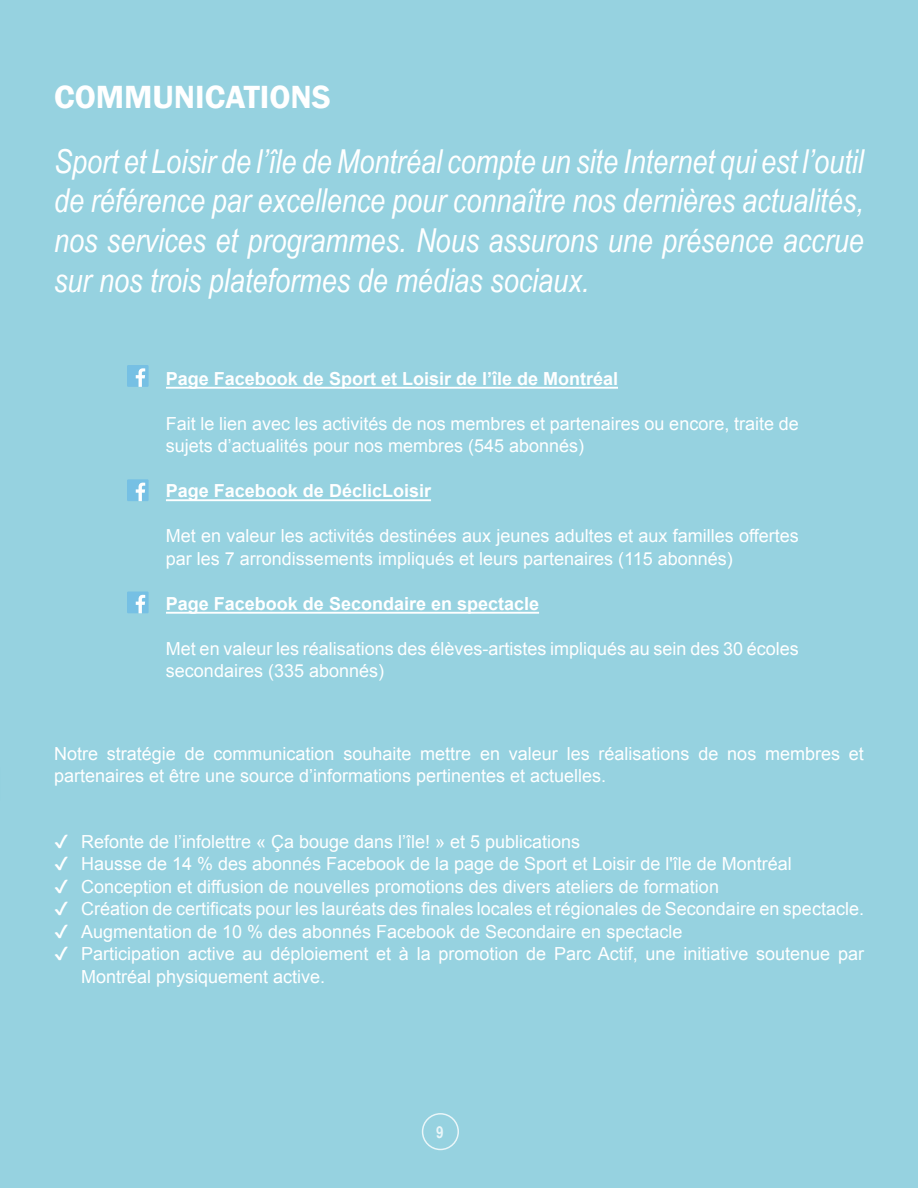
<style>
.page{position:relative;width:918px;height:1188px;background:#91d0df}
.page>*{position:absolute;margin:0;border:0;box-sizing:border-box;transform-origin:0 0}
.t1{font:italic 33px/39.6px "Arial Narrow";color:#fff;text-align:justify}
.t2{font:600 33px "Franklin Gothic";color:#fff}
.t3{font:18px/22.5px "Arial";color:#fff}
.t4{font:700 18px "Arial";color:#fff}
.t5{font:700 16.5px "Arial Narrow";color:#fff}
</style>
<div class="page">
<hr style="left:166px;top:387px;width:452px;height:2px;background:#fff">
<hr style="left:166px;top:499px;width:265px;height:2px;background:#fff">
<hr style="left:166px;top:612px;width:373px;height:2px;background:#fff">
<div style="left:127px;top:365px;width:22px;height:22px;background:#76c0e4"></div>
<svg style="left:136px;top:368px;width:9px;height:19px"></svg>
<div style="left:127px;top:479px;width:22px;height:22px;background:#76c0e4"></div>
<svg style="left:136px;top:483px;width:9px;height:18px"></svg>
<div style="left:127px;top:592px;width:22px;height:21px;background:#76c0e4"></div>
<svg style="left:136px;top:595px;width:9px;height:18px"></svg>
<div style="left:422px;top:1113px;width:37px;height:37px;border:2px solid #fff;border-radius:50%"></div>
<h1 class="t2" style="left:54px;top:77px;width:279px">COMMUNICATIONS</h1>
<p class="t1" style="left:54px;top:141px;width:811px">Sport et Loisir de l’île de Montréal compte un site Internet qui est l’outil de référence par excellence pour connaître nos dernières actualités, nos services et programmes. Nous assurons une présence accrue sur nos trois plateformes de médias sociaux.</p>
<p class="t4" style="left:166px;top:366px;width:454px">Page Facebook de Sport et Loisir de l’île de Montréal</p>
<p class="t3" style="left:166px;top:412px;width:634px">Fait le lien avec les activités de nos membres et partenaires ou encore, traite de sujets d’actualités pour nos membres (545 abonnés)</p>
<p class="t4" style="left:166px;top:479px;width:267px">Page Facebook de DéclicLoisir</p>
<p class="t3" style="left:166px;top:525px;width:634px">Met en valeur les activités destinées aux jeunes adultes et aux familles offertes par les 7 arrondissements impliqués et leurs partenaires (115 abonnés)</p>
<p class="t4" style="left:166px;top:591px;width:375px">Page Facebook de Secondaire en spectacle</p>
<p class="t3" style="left:166px;top:637px;width:634px">Met en valeur les réalisations des élèves-artistes impliqués au sein des 30 écoles secondaires (335 abonnés)</p>
<p class="t3" style="left:54px;top:743px;width:811px;line-height:21.6px">Notre stratégie de communication souhaite mettre en valeur les réalisations de nos membres et partenaires et être une source d’informations pertinentes et actuelles.</p>
<p class="t3" style="left:54px;top:830px;width:528px">✔ Refonte de l’infolettre « Ça bouge dans l’île! » et 5 publications</p>
<p class="t3" style="left:54px;top:853px;width:739px">✔ Hausse de 14 % des abonnés Facebook de la page de Sport et Loisir de l'île de Montréal</p>
<p class="t3" style="left:54px;top:875px;width:666px">✔ Conception et diffusion de nouvelles promotions des divers ateliers de formation</p>
<p class="t3" style="left:54px;top:898px;width:811px">✔ Création de certificats pour les lauréats des finales locales et régionales de Secondaire en spectacle.</p>
<p class="t3" style="left:54px;top:920px;width:630px">✔ Augmentation de 10 % des abonnés Facebook de Secondaire en spectacle</p>
<p class="t3" style="left:81px;top:943px;width:784px;text-indent:-27px">✔ Participation active au déploiement et à la promotion de Parc Actif, une initiative soutenue par<br>Montréal physiquement active.</p>
<p class="t5" style="left:436px;top:1119px;width:9px">9</p>
</div>
